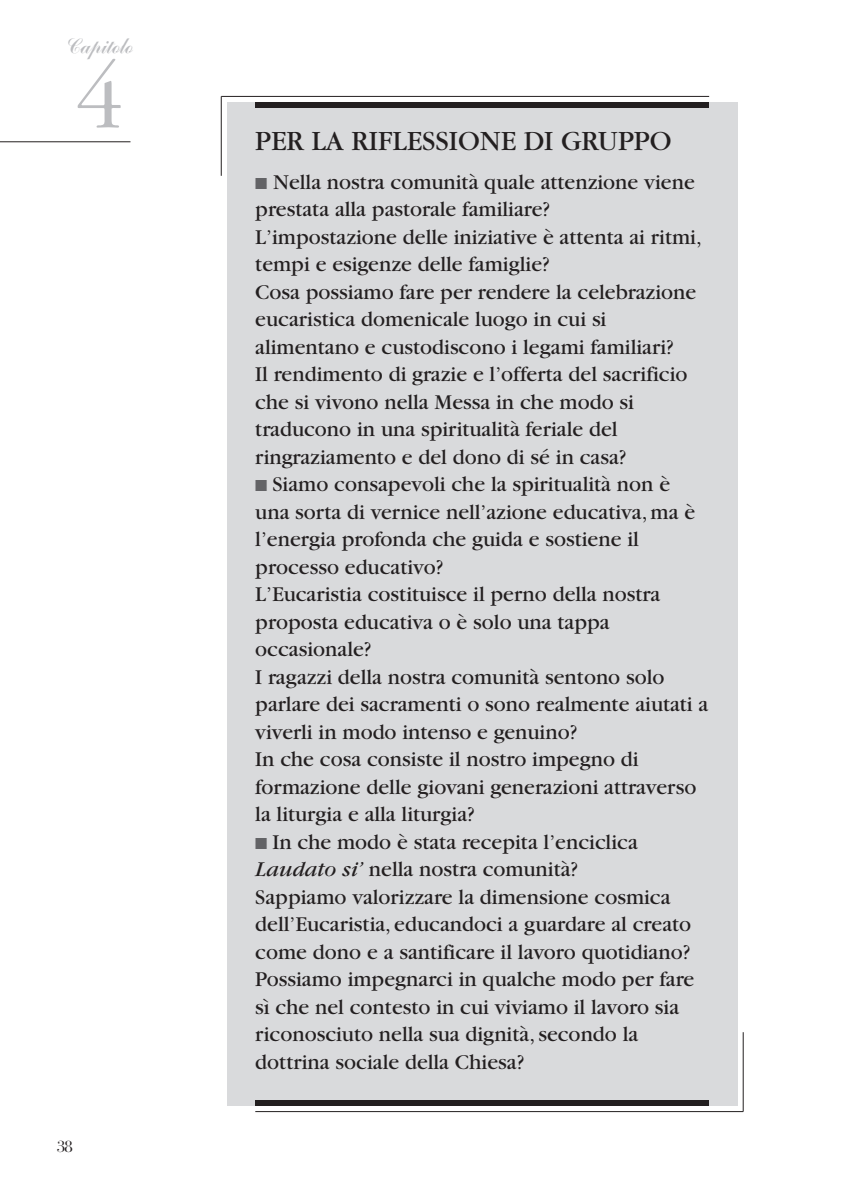
<style>
.page{position:relative;width:851px;height:1191px;background:#fff}
.page>*{position:absolute;margin:0;border:0;box-sizing:border-box;transform-origin:0 0}
.t1{font:300 96px "Garamond";color:#bcbdc0}
.t2{font:29px "Garamond";color:#231f20}
.t3{font:22px/27.6px "Garamond";color:#231f20}
.t4{font:20px "Author";color:#bcbdc0}
.t5{font:16px "Bauer Bodoni";color:#231f20}
.s1{color:#636366}
.s2{font-style:italic}
</style>
<div class="page">
<hr style="left:0;top:141px;width:130px;height:1px;background:#231f20">
<div style="left:227px;top:102px;width:510px;height:1004px;background:#d9dadc"></div>
<div style="left:255px;top:102px;width:454px;height:6px;background:#231f20"></div>
<div style="left:255px;top:1100px;width:454px;height:6px;background:#231f20"></div>
<hr style="left:221px;top:96px;width:488px;height:1px;background:#231f20">
<hr style="left:255px;top:1111px;width:488px;height:1px;background:#231f20">
<hr style="left:221px;top:96px;width:1px;height:80px;background:#231f20">
<hr style="left:742px;top:1032px;width:1px;height:79px;background:#231f20">
<p class="t4" style="left:62px;top:34px;width:71px">Capitolo</p>
<h1 class="t1" style="left:75px;top:38px;width:49px">4</h1>
<p class="t5" style="left:57px;top:1140px;width:18px">38</p>
<h2 class="t2" style="left:255px;top:131px;width:417px">PER LA RIFLESSIONE DI GRUPPO</h2>
<p class="t3" style="left:255px;top:170px;width:448px"><span class="s1">■</span> Nella nostra comunità quale attenzione viene prestata alla pastorale familiare?<br>L’impostazione delle iniziative è attenta ai ritmi, tempi e esigenze delle famiglie?<br>Cosa possiamo fare per rendere la celebrazione eucaristica domenicale luogo in cui si alimentano e custodiscono i legami familiari?<br>Il rendimento di grazie e l’offerta del sacrificio che si vivono nella Messa in che modo si traducono in una spiritualità feriale del ringraziamento e del dono di sé in casa?</p>
<p class="t3" style="left:255px;top:472px;width:454px"><span class="s1">■</span> Siamo consapevoli che la spiritualità non è una sorta di vernice nell’azione educativa, ma è l’energia profonda che guida e sostiene il processo educativo?<br>L’Eucaristia costituisce il perno della nostra proposta educativa o è solo una tappa occasionale?<br>I ragazzi della nostra comunità sentono solo parlare dei sacramenti o sono realmente aiutati a viverli in modo intenso e genuino?<br>In che cosa consiste il nostro impegno di formazione delle giovani generazioni attraverso la liturgia e alla liturgia?</p>
<p class="t3" style="left:255px;top:830px;width:440px"><span class="s1">■</span> In che modo è stata recepita l’enciclica <span class="s2">Laudato si’</span> nella nostra comunità?<br>Sappiamo valorizzare la dimensione cosmica dell’Eucaristia, educandoci a guardare al creato come dono e a santificare il lavoro quotidiano?<br>Possiamo impegnarci in qualche modo per fare sì che nel contesto in cui viviamo il lavoro sia riconosciuto nella sua dignità,secondo la dottrina sociale della Chiesa?</p>
</div>
